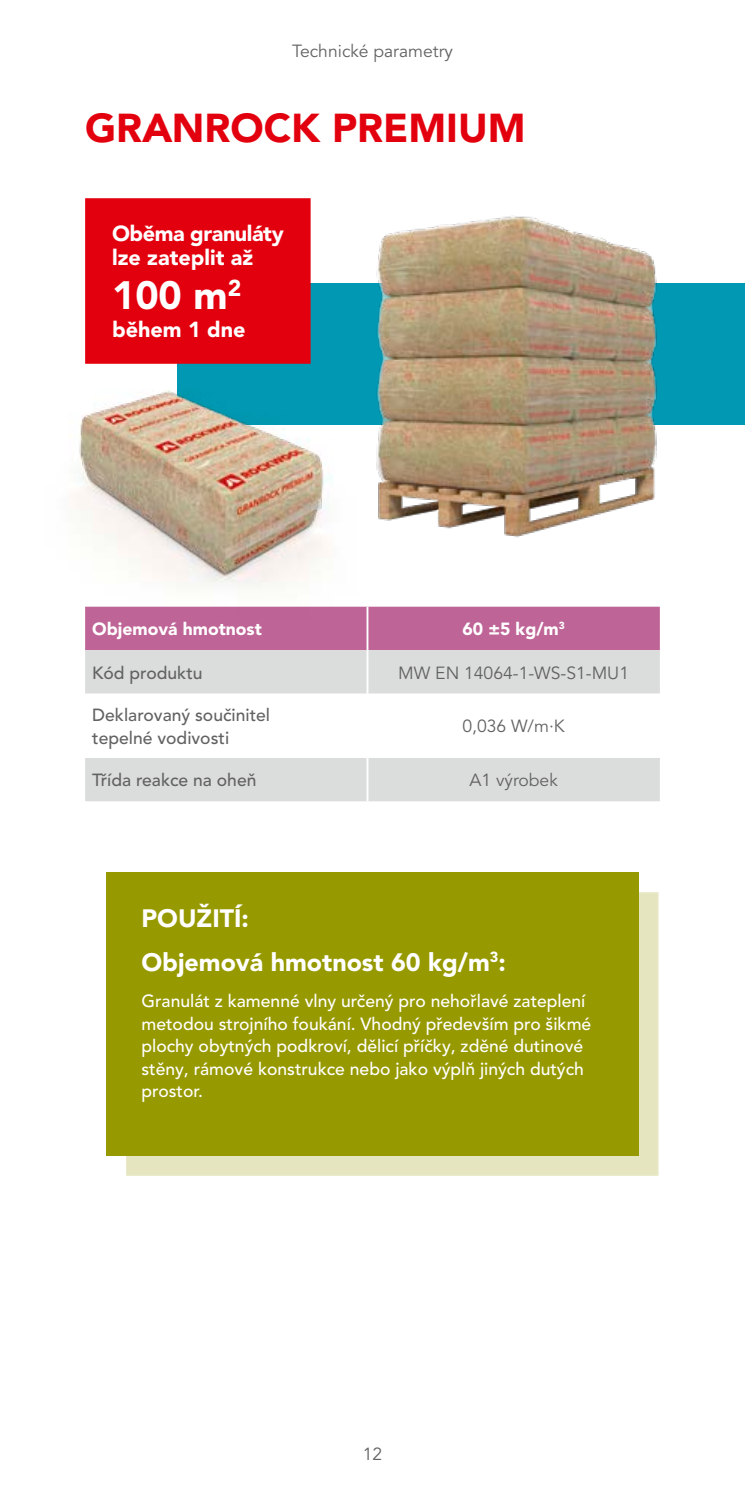
<style>
.page{position:relative;width:745px;height:1489px;background:#fff}
.page>*{position:absolute;margin:0;border:0;box-sizing:border-box;transform-origin:0 0}
.t1{font:900 40px "Avenir LT Pro";color:#e3000e}
.t2{font:900 39.25px "Avenir LT Pro";color:#fff}
.Statement{font:900 25px "Avenir LT Pro";color:#fff}
.t3{font:900 21.5px/23px "Avenir LT Pro";letter-spacing:-.02em;color:#fff}
.t4{font:900 21.5px "Avenir LT Pro";color:#fff}
.Body{font:500 17.5px/22.5px "Avenir LT Pro";color:#fff}
.Body-2{font:500 17.5px/22.5px "Avenir LT Pro";color:#626262}
.Body-3{font:17.5px "Avenir LT Pro";color:#626262}
.Body-4{font:900 17.5px "Avenir LT Pro";color:#fff}
</style>
<div class="page">
<div style="left:85px;top:611px;width:574px;height:39px;background:#bf6497"></div>
<div style="left:85px;top:650px;width:574px;height:151px;background:#dbdcdc"></div>
<svg style="left:85px;top:693px;width:574px;height:64px"></svg>
<hr style="left:366px;top:606px;width:2px;height:44px;background:#fff">
<hr style="left:366px;top:650px;width:2px;height:43px;background:#fff">
<hr style="left:366px;top:693px;width:2px;height:64px;background:#fff">
<hr style="left:366px;top:757px;width:2px;height:44px;background:#fff">
<div style="left:126px;top:892px;width:531px;height:283px;background:#979900;opacity:.25"></div>
<div style="left:106px;top:872px;width:531px;height:283px;background:#979900"></div>
<img style="left:310px;top:198px;width:434px;height:413px">
<div style="left:88px;top:201px;width:219px;height:160px;background:#e3000e"></div>
<div style="left:85px;top:198px;width:225px;height:166px;border:6px solid #e3000e"></div>
<img style="left:73px;top:294px;width:354px;height:344px">
<p class="Body-3" style="left:292px;top:40px;width:162px">Technické parametry</p>
<p class="t1" style="left:85px;top:104px;width:441px">GRANROCK PREMIUM</p>
<p class="t3" style="left:112px;top:222px;width:173px">Oběma granuláty lze zateplit až</p>
<p class="t2" style="left:112px;top:271px;width:131px">100 m<sup>2</sup></p>
<p class="t4" style="left:112px;top:316px;width:135px">během 1 dne</p>
<p class="Body-4" style="left:92px;top:618px;width:171px">Objemová hmotnost</p>
<p class="Body-4" style="left:462px;top:618px;width:104px">60 ±5 kg/m<sup>3</sup></p>
<p class="Body-2" style="left:92px;top:661px;width:112px">Kód produktu</p>
<p class="Body-3" style="left:398px;top:662px;width:232px">MW EN 14064-1-WS-S1-MU1</p>
<p class="Body-2" style="left:92px;top:704px;width:179px">Deklarovaný součinitel tepelné vodivosti</p>
<p class="Body-3" style="left:462px;top:716px;width:104px">0,036 W/m·K</p>
<p class="Body-2" style="left:92px;top:769px;width:166px">Třída reakce na oheň</p>
<p class="Body-3" style="left:469px;top:769px;width:90px">A1 výrobek</p>
<p class="Statement" style="left:141px;top:902px;width:109px">POUŽITÍ:</p>
<p class="Statement" style="left:141px;top:946px;width:365px">Objemová hmotnost 60 kg/m<sup>3</sup>:</p>
<p class="Body" style="left:141px;top:990px;width:451px">Granulát z kamenné vlny určený pro nehořlavé zateplení metodou strojního foukání. Vhodný především pro šikmé plochy obytných podkroví, dělicí příčky, zděné dutinové stěny, rámové konstrukce nebo jako výplň jiných dutých prostor.</p>
<p class="Body-3" style="left:362px;top:1443px;width:21px">12</p>
</div>
